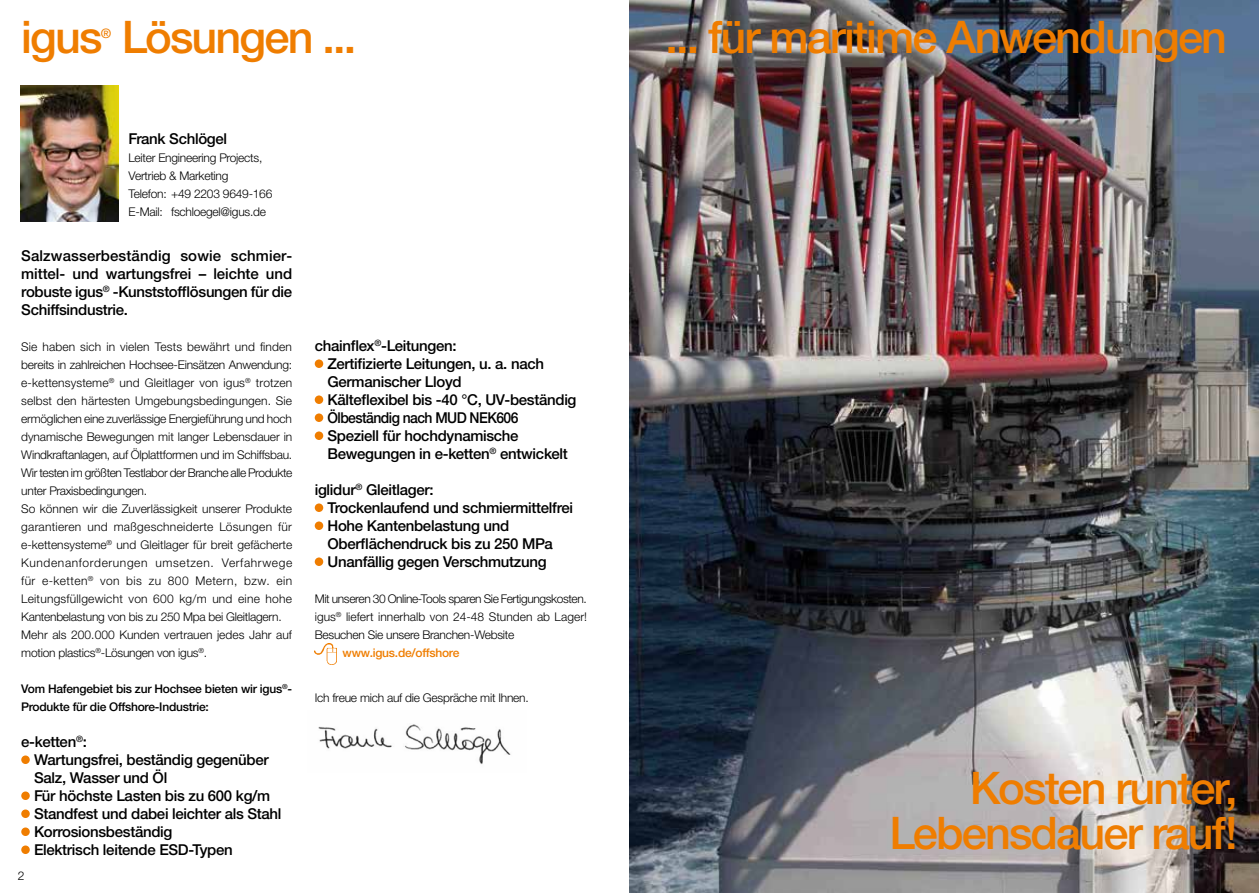
<style>
.page{position:relative;width:1259px;height:893px;background:#fff}
.page>*{position:absolute;margin:0;border:0;box-sizing:border-box;transform-origin:0 0}
.t1{font:500 45px/45px "Helvetica Neue LTW1 G";letter-spacing:-.04em;color:#ef7d00;text-align:right}
.t2{font:500 15px/18px "Helvetica Neue LTW1 G";letter-spacing:-.02em;color:#000}
.t3{font:500 13.05px "Helvetica Neue LTW1 G";color:#ef7d00}
.t4{font:300 12px/18px "Helvetica Neue LTW1 G";letter-spacing:-.01em;color:#000}
.t5{font:500 12px/18px "Helvetica Neue LTW1 G";letter-spacing:-.02em;color:#000}
.t6{font:500 12px "Helvetica Neue LTW1 G";letter-spacing:-.02em;color:#ef7d00}
</style>
<div class="page">
<img style="left:629px;top:0;width:630px;height:893px">
<img style="left:21px;top:85px;width:97px;height:136px">
<img style="left:318px;top:724px;width:193px;height:41px">
<div style="left:21px;top:755px;width:9px;height:9px;background:#ef7d00;border-radius:50%"></div>
<div style="left:21px;top:791px;width:9px;height:9px;background:#ef7d00;border-radius:50%"></div>
<div style="left:21px;top:809px;width:9px;height:9px;background:#ef7d00;border-radius:50%"></div>
<div style="left:21px;top:827px;width:9px;height:9px;background:#ef7d00;border-radius:50%"></div>
<div style="left:21px;top:845px;width:9px;height:9px;background:#ef7d00;border-radius:50%"></div>
<div style="left:315px;top:359px;width:8px;height:9px;background:#ef7d00;border-radius:50%"></div>
<div style="left:315px;top:395px;width:8px;height:9px;background:#ef7d00;border-radius:50%"></div>
<div style="left:315px;top:413px;width:8px;height:9px;background:#ef7d00;border-radius:50%"></div>
<div style="left:315px;top:431px;width:8px;height:9px;background:#ef7d00;border-radius:50%"></div>
<div style="left:315px;top:503px;width:8px;height:9px;background:#ef7d00;border-radius:50%"></div>
<div style="left:315px;top:521px;width:8px;height:9px;background:#ef7d00;border-radius:50%"></div>
<div style="left:315px;top:557px;width:8px;height:9px;background:#ef7d00;border-radius:50%"></div>
<img style="left:315px;top:644px;width:21px;height:20px">
<h1 class="t1" style="left:21px;top:15px;width:337px">igus Lösungen ...</h1>
<p class="t3" style="left:101px;top:26px;width:12px">®</p>
<h1 class="t1" style="left:665px;top:15px;width:563px">... für maritime Anwendungen</h1>
<p class="t2" style="left:129px;top:130px;width:100px">Frank Schlögel</p>
<p class="t4" style="left:129px;top:149px;width:145px">Leiter Engineering Projects,<br>Vertrieb &amp; Marketing<br>Telefon: +49 2203 9649-166<br>E-Mail: fschloegel@igus.de</p>
<p class="t2" style="left:21px;top:247px;width:272px;text-align:justify">Salzwasserbeständig sowie schmier&shy;mittel- und wartungsfrei – leichte und robuste igus<sup>®</sup> -Kunststofflösungen für die Schiffsindustrie.</p>
<p class="t4" style="left:21px;top:338px;width:273px">Sie haben sich in vielen Tests bewährt und finden bereits in zahlreichen Hochsee-Einsätzen Anwendung: e-kettensysteme<sup>®</sup> und Gleitlager von igus<sup>®</sup> trotzen selbst den härtesten Umgebungsbedingungen. Sie ermöglichen eine zuverlässige Energieführung und hoch dynamische Bewegungen mit langer Lebensdauer in Windkraftanlagen, auf Ölplattformen und im Schiffsbau.<br>Wir testen im größten Testlabor der Branche alle Produkte unter Praxisbedingungen.<br>So können wir die Zuverlässigkeit unserer Produkte garantieren und maßgeschneiderte Lösungen für e-kettensysteme<sup>®</sup> und Gleitlager für breit gefächerte Kundenanforderungen umsetzen. Verfahrwege für e-ketten<sup>®</sup> von bis zu 800 Metern, bzw. ein Leitungsfüllgewicht von 600 kg/m und eine hohe Kantenbelastung von bis zu 250 Mpa bei Gleitlagern.<br>Mehr als 200.000 Kunden vertrauen jedes Jahr auf motion plastics<sup>®</sup>-Lösungen von igus<sup>®</sup>.</p>
<p class="t5" style="left:21px;top:680px;width:272px">Vom Hafengebiet bis zur Hochsee bieten wir igus<sup>®</sup>-<br>Produkte für die Offshore-Industrie:</p>
<p class="t2" style="left:34px;top:733px;width:249px;text-indent:-13px">e-ketten<sup>®</sup>:<br>Wartungsfrei, beständig gegenüber<br>Salz, Wasser und Öl<br>Für höchste Lasten bis zu 600 kg/m<br>Standfest und dabei leichter als Stahl<br>Korrosionsbeständig<br>Elektrisch leitende ESD-Typen</p>
<p class="t4" style="left:18px;top:867px;width:8px">2</p>
<p class="t2" style="left:327px;top:337px;width:250px;text-indent:-13px">chainflex<sup>®</sup>-Leitungen:<br>Zertifizierte Leitungen, u. a. nach<br>Germanischer Lloyd<br>Kälteflexibel bis -40 °C, UV-beständig<br>Ölbeständig nach MUD NEK606<br>Speziell für hochdynamische<br>Bewegungen in e-ketten<sup>®</sup> entwickelt</p>
<p class="t2" style="left:327px;top:481px;width:247px;text-indent:-13px">iglidur<sup>®</sup> Gleitlager:<br>Trockenlaufend und schmiermittelfrei<br>Hohe Kantenbelastung und<br>Oberflächendruck bis zu 250 MPa<br>Unanfällig gegen Verschmutzung</p>
<p class="t4" style="left:315px;top:590px;width:274px;text-align:justify">Mit unseren 30 Online-Tools sparen Sie Fertigungskosten. igus<sup>®</sup> liefert innerhalb von 24-48 Stunden ab Lager!<br>Besuchen Sie unsere Branchen-Website</p>
<p class="t6" style="left:342px;top:646px;width:118px">www.igus.de/offshore</p>
<p class="t4" style="left:315px;top:689px;width:215px">Ich freue mich auf die Gespräche mit Ihnen.</p>
<h1 class="t1" style="left:889px;top:766px;width:349px">Kosten runter,<br>Lebensdauer rauf!</h1>
</div>
